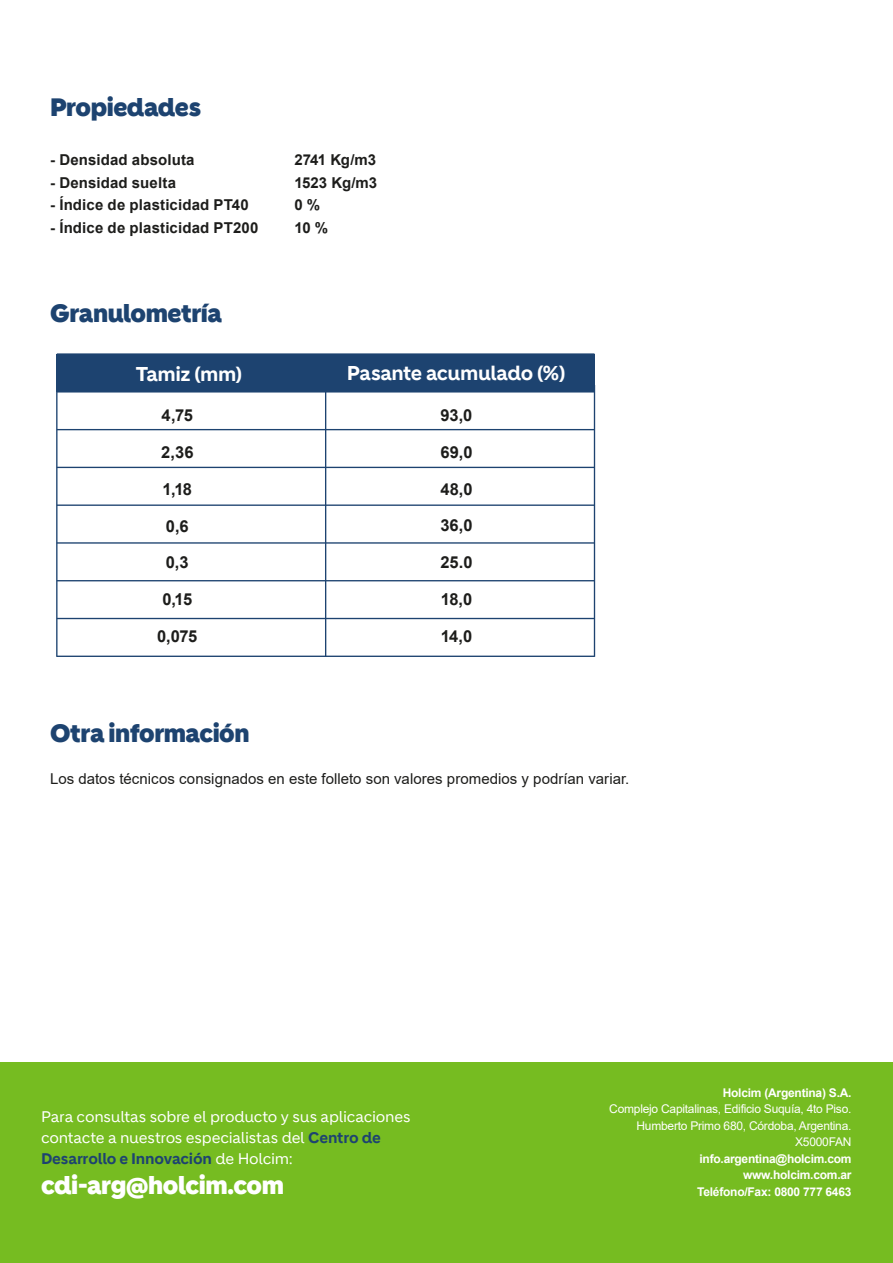
<style>
.page{position:relative;width:893px;height:1263px;background:#fff}
.page>*{position:absolute;margin:0;border:0;box-sizing:border-box;transform-origin:0 0}
.t1{font:900 24.45px "Holcim Headline";letter-spacing:-.02em;color:#1d4370}
.t2{font:900 24.45px "Holcim Headline";letter-spacing:-.02em;color:#fff}
.t3{font:700 19.5px "Holcim";letter-spacing:-.025em;color:#fff}
.t4{font:700 16.5px "Arial";letter-spacing:-.015em;color:#1d1d1b}
.t5{font:15px/21px "Holcim";letter-spacing:-.015em;color:#fff}
.t6{font:700 15px "Arial";letter-spacing:.01em;color:#1d1d1b}
.t7{font:15px "Arial";letter-spacing:.005em;color:#1d1d1b}
.t8{font:700 12px/16.5px "Arial";letter-spacing:-.02em;color:#fff;text-align:right}
.t9{font:12px/16.5px "Arial";letter-spacing:-.02em;color:#fff;text-align:right}
.s1{font-weight:700;color:#1d4370}
</style>
<div class="page">
<div style="left:56px;top:355px;width:538px;height:37px;background:#1d4370"></div>
<hr style="left:56px;top:385px;width:2px;height:272px;background:#1d4370">
<hr style="left:594px;top:385px;width:1px;height:272px;background:#1d4370">
<hr style="left:57px;top:429px;width:537px;height:1px;background:#1d4370">
<hr style="left:57px;top:353px;width:537px;height:2px;background:#1d4370">
<hr style="left:57px;top:656px;width:537px;height:1px;background:#1d4370">
<hr style="left:57px;top:467px;width:537px;height:1px;background:#1d4370">
<hr style="left:57px;top:504px;width:537px;height:2px;background:#1d4370">
<hr style="left:57px;top:542px;width:537px;height:2px;background:#1d4370">
<hr style="left:57px;top:580px;width:537px;height:1px;background:#1d4370">
<hr style="left:57px;top:618px;width:537px;height:1px;background:#1d4370">
<hr style="left:325px;top:387px;width:1px;height:270px;background:#1d4370">
<div style="left:0;top:1063px;width:893px;height:200px;background:#76bc21"></div>
<h1 class="t1" style="left:50px;top:93px;width:152px">Propiedades</h1>
<p class="t6" style="left:50px;top:150px;width:146px">- Densidad absoluta</p>
<p class="t6" style="left:294px;top:150px;width:83px">2741 Kg/m3</p>
<p class="t6" style="left:50px;top:172px;width:127px">- Densidad suelta</p>
<p class="t6" style="left:294px;top:172px;width:84px">1523 Kg/m3</p>
<p class="t6" style="left:50px;top:195px;width:200px">- Índice de plasticidad PT40</p>
<p class="t6" style="left:294px;top:195px;width:27px">0 %</p>
<p class="t6" style="left:50px;top:217px;width:210px">- Índice de plasticidad PT200</p>
<p class="t6" style="left:294px;top:217px;width:35px">10 %</p>
<h1 class="t1" style="left:50px;top:299px;width:173px">Granulometría</h1>
<h2 class="t3" style="left:136px;top:362px;width:108px">Tamiz (mm)</h2>
<h2 class="t3" style="left:347px;top:361px;width:220px">Pasante acumulado (%)</h2>
<p class="t4" style="left:162px;top:403px;width:33px">4,75</p>
<p class="t4" style="left:161px;top:440px;width:34px">2,36</p>
<p class="t4" style="left:163px;top:477px;width:31px">1,18</p>
<p class="t4" style="left:166px;top:514px;width:24px">0,6</p>
<p class="t4" style="left:166px;top:551px;width:24px">0,3</p>
<p class="t4" style="left:162px;top:588px;width:31px">0,15</p>
<p class="t4" style="left:157px;top:625px;width:42px">0,075</p>
<p class="t4" style="left:440px;top:403px;width:33px">93,0</p>
<p class="t4" style="left:440px;top:440px;width:34px">69,0</p>
<p class="t4" style="left:440px;top:477px;width:34px">48,0</p>
<p class="t4" style="left:440px;top:514px;width:34px">36,0</p>
<p class="t4" style="left:440px;top:551px;width:34px">25.0</p>
<p class="t4" style="left:441px;top:588px;width:33px">18,0</p>
<p class="t4" style="left:441px;top:625px;width:33px">14,0</p>
<h1 class="t1" style="left:50px;top:719px;width:201px">Otra información</h1>
<p class="t7" style="left:50px;top:768px;width:581px">Los datos técnicos consignados en este folleto son valores promedios y podrían variar.</p>
<p class="t5" style="left:41px;top:1106px;width:371px">Para consultas sobre el producto y sus aplicaciones contacte a nuestros especialistas del <span class="s1">Centro de<br>Desarrollo e Innovación</span> de Holcim:</p>
<h1 class="t2" style="left:41px;top:1171px;width:244px">cdi-arg@holcim.com</h1>
<p class="t8" style="left:723px;top:1084px;width:130px">Holcim (Argentina) S.A.</p>
<p class="t9" style="left:609px;top:1101px;width:244px">Complejo Capitalinas, Edificio Suquía, 4to Piso.<br>Humberto Primo 680, Córdoba, Argentina.<br>X5000FAN</p>
<p class="t8" style="left:697px;top:1150px;width:156px">info.argentina@holcim.com www.holcim.com.ar<br>Teléfono/Fax: 0800 777 6463</p>
</div>
